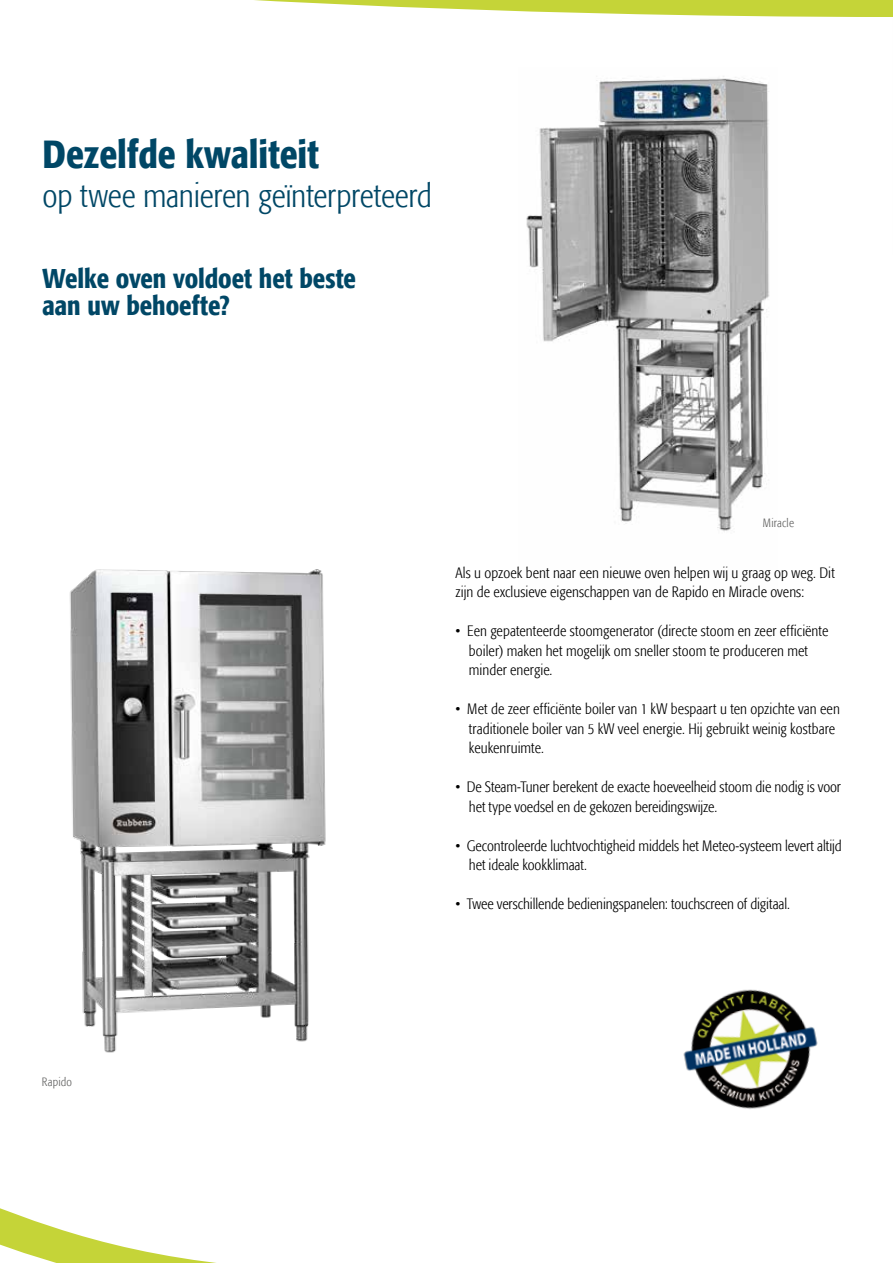
<style>
.page{position:relative;width:893px;height:1263px;background:#fff}
.page>*{position:absolute;margin:0;border:0;box-sizing:border-box;transform-origin:0 0}
.t1{font:500 condensed 39px "Formata";color:#004766}
.t2{font:300 condensed 33px "Formata";letter-spacing:-.005em;color:#004766}
.t3{font:500 condensed 27px/27px "Formata";color:#004766}
.t4{font:300 condensed 15px/19.5px "Formata";letter-spacing:.005em;color:#000}
.t5{font:300 condensed 12px "Formata";letter-spacing:.015em;color:#626261}
</style>
<div class="page">
<img style="left:618px;top:435px;width:147px;height:97px">
<svg style="left:0;top:1208px;width:216px;height:55px"></svg>
<img style="left:683px;top:989px;width:135px;height:120px">
<svg style="left:254px;top:0;width:638px;height:435px"></svg>
<img style="left:892px;top:0;width:1px;height:17px">
<img style="left:69px;top:569px;width:257px;height:484px">
<h1 class="t1" style="left:43px;top:130px;width:278px">Dezelfde kwaliteit</h1>
<h2 class="t2" style="left:43px;top:176px;width:391px">op twee manieren geïnterpreteerd</h2>
<h3 class="t3" style="left:43px;top:265px;width:315px">Welke oven voldoet het beste aan uw behoefte?</h3>
<p class="t5" style="left:42px;top:1075px;width:31px">Rapido</p>
<p class="t5" style="left:763px;top:516px;width:33px">Miracle</p>
<p class="t4" style="left:455px;top:563px;width:381px">Als u opzoek bent naar een nieuwe oven helpen wij u graag op weg. Dit zijn de exclusieve eigenschappen van de Rapido en Miracle ovens:</p>
<p class="t4" style="left:469px;top:621px;width:361px;text-indent:-14px">• Een gepatenteerde stoomgenerator (directe stoom en zeer efficiënte boiler) maken het mogelijk om sneller stoom te produceren met minder energie.</p>
<p class="t4" style="left:469px;top:699px;width:372px;text-indent:-14px">• Met de zeer efficiënte boiler van 1 kW bespaart u ten opzichte van een traditionele boiler van 5 kW veel energie. Hij gebruikt weinig kostbare keukenruimte.</p>
<p class="t4" style="left:469px;top:777px;width:374px;text-indent:-14px">• De Steam-Tuner berekent de exacte hoeveelheid stoom die nodig is voor het type voedsel en de gekozen bereidingswijze.</p>
<p class="t4" style="left:469px;top:836px;width:374px;text-indent:-14px">• Gecontroleerde luchtvochtigheid middels het Meteo-systeem levert altijd het ideale kookklimaat.</p>
<p class="t4" style="left:455px;top:894px;width:336px">• Twee verschillende bedieningspanelen: touchscreen of digitaal.</p>
</div>
